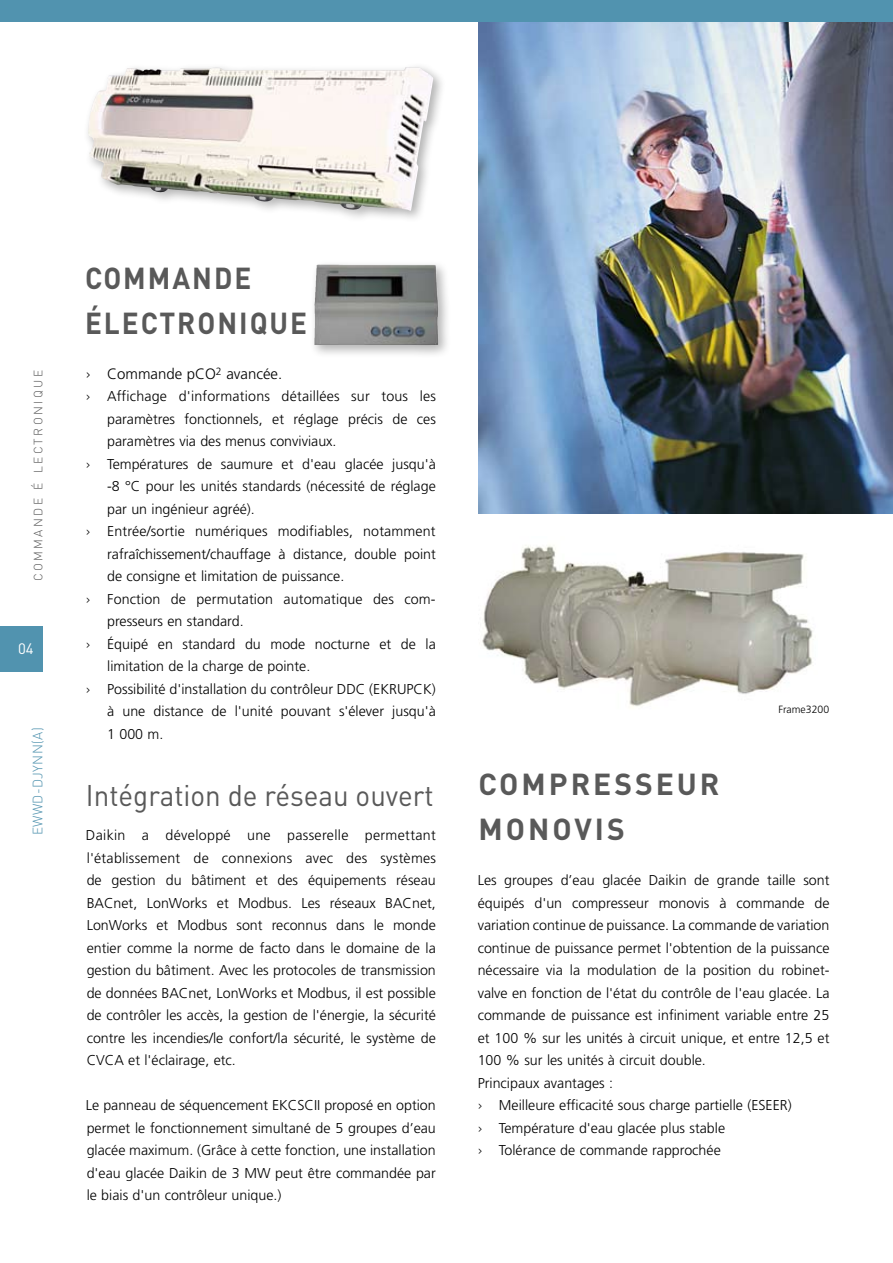
<style>
.page{position:relative;width:893px;height:1263px;background:#fff}
.page>*{position:absolute;margin:0;border:0;box-sizing:border-box;transform-origin:0 0}
.t1{font:700 30px/45px "DIN";letter-spacing:.07em;color:#595959;scale:.93 1}
.t2{font:700 30px/45px "DIN";letter-spacing:.1em;color:#595959}
.t3{font:29.55px "DIN";color:#595959;scale:.94 1}
.t4{font:300 15px "Frutiger";color:#000}
.t5{font:15px "DIN";color:#fff}
.t6{font:300 14.25px/22.5px "Frutiger";color:#000;text-align:justify}
.t7{font:300 13.5px "DIN";letter-spacing:.025em;color:#5193af}
.t8{font:300 12px "DIN";letter-spacing:.2em;color:#595959}
.t9{font:300 10.5px "Frutiger";color:#000}
.s1{font-family:"DIN"}
</style>
<div class="page">
<div style="left:83px;top:62px;width:363px;height:162px;background:#000;opacity:.3"></div>
<img style="left:88px;top:67px;width:327px;height:137px">
<div style="left:309px;top:259px;width:142px;height:100px;background:#000;opacity:.3"></div>
<img style="left:314px;top:265px;width:124px;height:80px">
<img style="left:482px;top:545px;width:331px;height:162px">
<div style="left:0;top:626px;width:43px;height:45px;background:#5193af"></div>
<img style="left:478px;top:21px;width:415px;height:493px">
<div style="left:0;top:0;width:893px;height:21px;background:#5193af"></div>
<p class="t8" style="left:30px;top:581px;width:213px;rotate:-90deg">COMMANDE É LECTRONIQUE</p>
<p class="t5" style="left:18px;top:640px;width:17px">04</p>
<p class="t7" style="left:29px;top:835px;width:109px;rotate:-90deg">EWWD-DJYNN(A)</p>
<h1 class="t1" style="left:85px;top:254px;width:240px">COMMANDE<br>ÉLECTRONIQUE</h1>
<p class="t4" style="left:86px;top:365px;width:198px"><span class="s1">›</span> Commande pCO<sup>2</sup> avancée.</p>
<p class="t6" style="left:86px;top:385px;width:352px"><span class="s1">›</span> Affichage d'informations détaillées sur tous les</p>
<p class="t6" style="left:107px;top:408px;width:330px">paramètres fonctionnels, et réglage précis de ces</p>
<p class="t6" style="left:107px;top:430px;width:231px">paramètres via des menus conviviaux.</p>
<p class="t6" style="left:86px;top:453px;width:351px"><span class="s1">›</span> Températures de saumure et d'eau glacée jusqu'à</p>
<p class="t6" style="left:107px;top:475px;width:330px">-8 °C pour les unités standards (nécessité de réglage</p>
<p class="t6" style="left:107px;top:498px;width:149px">par un ingénieur agréé).</p>
<p class="t6" style="left:86px;top:520px;width:351px"><span class="s1">›</span> Entrée/sortie numériques modifiables, notamment</p>
<p class="t6" style="left:107px;top:543px;width:330px">rafraîchissement/chauffage à distance, double point</p>
<p class="t6" style="left:107px;top:565px;width:239px">de consigne et limitation de puissance.</p>
<p class="t6" style="left:86px;top:588px;width:351px"><span class="s1">›</span> Fonction de permutation automatique des com-</p>
<p class="t6" style="left:107px;top:610px;width:138px">presseurs en standard.</p>
<p class="t6" style="left:86px;top:633px;width:351px"><span class="s1">›</span> Équipé en standard du mode nocturne et de la</p>
<p class="t6" style="left:107px;top:655px;width:205px">limitation de la charge de pointe.</p>
<p class="t6" style="left:86px;top:678px;width:351px"><span class="s1">›</span> Possibilité d'installation du contrôleur DDC (EKRUPCK)</p>
<p class="t6" style="left:107px;top:700px;width:330px">à une distance de l'unité pouvant s'élever jusqu'à</p>
<p class="t6" style="left:107px;top:723px;width:58px">1 000 m.</p>
<h2 class="t3" style="left:86px;top:779px;width:371px">Intégration de réseau ouvert</h2>
<p class="t6" style="left:86px;top:824px;width:352px">Daikin a développé une passerelle permettant l'établissement de connexions avec des systèmes de gestion du bâtiment et des équipements réseau BACnet, LonWorks et Modbus. Les réseaux BACnet, LonWorks et Modbus sont reconnus dans le monde entier comme la norme de facto dans le domaine de la gestion du bâtiment. Avec les protocoles de transmission de données BACnet, LonWorks et Modbus, il est possible de contrôler les accès, la gestion de l'énergie, la sécurité contre les incendies/le confort/la sécurité, le système de CVCA et l'éclairage, etc.</p>
<p class="t6" style="left:86px;top:1094px;width:351px">Le panneau de séquencement EKCSCII proposé en option permet le fonctionnement simultané de 5 groupes d’eau glacée maximum. (Grâce à cette fonction, une installation d'eau glacée Daikin de 3 MW peut être commandée par le biais d'un contrôleur unique.)</p>
<h1 class="t2" style="left:478px;top:761px;width:242px">COMPRESSEUR<br>MONOVIS</h1>
<p class="t9" style="left:778px;top:704px;width:52px">Frame3200</p>
<p class="t6" style="left:478px;top:869px;width:354px;text-align:left">Les groupes d’eau glacée Daikin de grande taille sont équipés d'un compresseur monovis à commande de variation continue de puissance. La commande de variation continue de puissance permet l'obtention de la puissance nécessaire via la modulation de la position du robinet&shy;valve en fonction de l'état du contrôle de l'eau glacée. La commande de puissance est infiniment variable entre 25 et 100 % sur les unités à circuit unique, et entre 12,5 et 100 % sur les unités à circuit double.<br>Principaux avantages :<br><span class="s1">›</span> Meilleure efficacité sous charge partielle (ESEER)<br><span class="s1">›</span> Température d'eau glacée plus stable<br><span class="s1">›</span> Tolérance de commande rapprochée</p>
</div>
